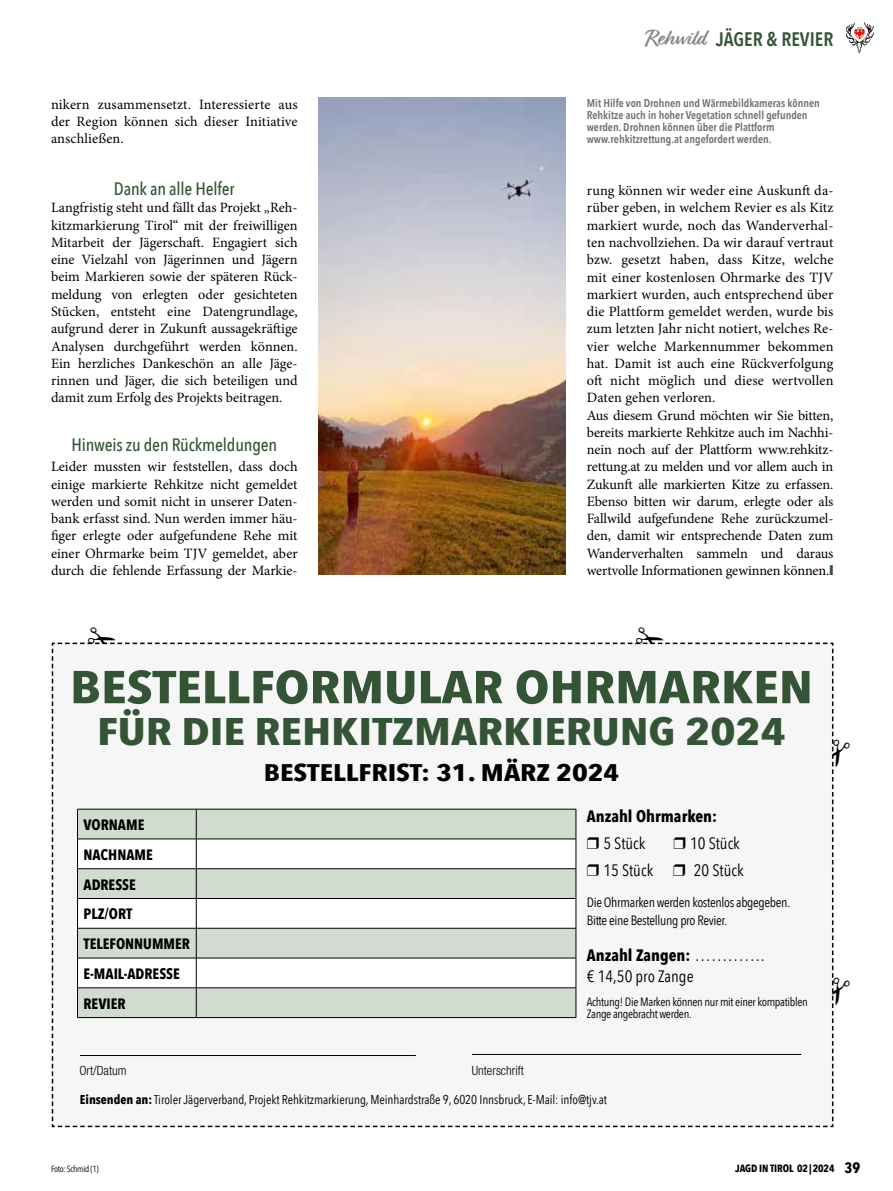
<style>
.page{position:relative;width:893px;height:1191px;background:#fff}
.page>*{position:absolute;margin:0;border:0;box-sizing:border-box;transform-origin:0 0}
.t1{font:700 45.6px "Avenir Next Condensed";color:#345535;scale:1.25 1}
.t2{font:700 38.4px "Avenir Next Condensed";color:#345535;scale:1.25 1}
.t3{font:700 24px "Avenir Next Condensed";color:#000;scale:1.25 1}
.t4{font:600 19.5px "Avenir Next Condensed";color:#345535}
.t5{font:500 18px "Avenir Next Condensed";letter-spacing:-.01em;color:#345535}
.t6{font:16.5px/27px "Avenir Next Condensed";color:#000;text-align:right}
.t7{font:700 16.5px/27px "Avenir Next Condensed";color:#000}
.t8{font:700 15px/29.7px "Avenir Next Condensed";color:#000}
.t9{font:14.25px/17.2px "Minion Pro";color:#000;text-align:justify}
.t10{font:13.5px/18px "Avenir Next Condensed";letter-spacing:-.025em;color:#000}
.t11{font:12.75px "Avenir Next Condensed";letter-spacing:-.005em;color:#000}
.t12{font:300 condensed 12.75px "Helvetica Neue LT Std";color:#000}
.t13{font:12px/12.8px "Avenir Next Condensed";letter-spacing:-.025em;color:#000}
.t14{font:600 11.25px/12px "Avenir Next Condensed";color:#6f6f6e}
.t15{font:700 10.5px "Avenir Next Condensed";letter-spacing:-.01em;color:#000}
.t16{font:9px "Avenir Next Condensed";letter-spacing:-.03em;color:#000}
.s1{font-family:"Relation";font-weight:700;font-size:22.5px;color:#878786}
.s2{color:#345535}
.s3{font-weight:400}
.s4{font-weight:700}
.s5{font-family:"Helvetica Neue LT Std";font-weight:300;font-stretch:condensed}
.s6{font-size:15px}
</style>
<div class="page">
<svg style="left:846px;top:23px;width:28px;height:30px"></svg>
<img style="left:319px;top:98px;width:247px;height:477px">
<svg style="left:52px;top:642px;width:782px;height:485px"></svg>
<p class="t9" style="left:51px;top:96px;width:248px">nikern zusammensetzt. Interessierte aus der Region können sich dieser Initiative anschließen.</p>
<p class="t5" style="left:114px;top:178px;width:122px">Dank an alle Helfer</p>
<p class="t9" style="left:51px;top:199px;width:248px">Langfristig steht und fällt das Projekt „Reh&shy;kitzmarkierung Tirol“ mit der freiwilligen Mitarbeit der Jägerschaft. Engagiert sich eine Vielzahl von Jägerinnen und Jägern beim Markieren sowie der späteren Rück&shy;meldung von erlegten oder gesichteten Stücken, entsteht eine Datengrundlage, aufgrund derer in Zukunft aussagekräftige Analysen durchgeführt werden können.<br>Ein herzliches Dankeschön an alle Jäge&shy;rinnen und Jäger, die sich beteiligen und damit zum Erfolg des Projekts beitragen.</p>
<p class="t5" style="left:71px;top:434px;width:207px">Hinweis zu den Rückmeldungen</p>
<p class="t9" style="left:51px;top:458px;width:248px">Leider mussten wir feststellen, dass doch einige markierte Rehkitze nicht gemeldet werden und somit nicht in unserer Daten&shy;bank erfasst sind. Nun werden immer häu&shy;figer erlegte oder aufgefundene Rehe mit einer Ohrmarke beim TJV gemeldet, aber durch die fehlende Erfassung der Markie-</p>
<h3 class="t4" style="left:645px;top:22px;width:189px"><span class="s1">Rehwild</span> JÄGER &amp; REVIER</h3>
<p class="t14" style="left:587px;top:97px;width:234px">Mit Hilfe von Drohnen und Wärmebildkameras können Rehkitze auch in hoher Vegetation schnell gefunden werden. Drohnen können über die Plattform www.rehkitzrettung.at angefordert werden.</p>
<p class="t9" style="left:587px;top:182px;width:248px;text-align:left">rung können wir weder eine Auskunft da&shy;rüber geben, in welchem Revier es als Kitz markiert wurde, noch das Wanderverhal&shy;ten nachvollziehen. Da wir darauf vertraut bzw. gesetzt haben, dass Kitze, welche mit einer kostenlosen Ohrmarke des TJV markiert wurden, auch entsprechend über die Plattform gemeldet werden, wurde bis zum letzten Jahr nicht notiert, welches Re&shy;vier welche Markennummer bekommen hat. Damit ist auch eine Rückverfolgung oft nicht möglich und diese wertvollen Daten gehen verloren.<br>Aus diesem Grund möchten wir Sie bitten, bereits markierte Rehkitze auch im Nachhi&shy;nein noch auf der Plattform www.rehkitz&shy;rettung.at zu melden und vor allem auch in Zukunft alle markierten Kitze zu erfassen.<br>Ebenso bitten wir darum, erlegte oder als Fallwild aufgefundene Rehe zurückzumel&shy;den, damit wir entsprechende Daten zum Wanderverhalten sammeln und daraus wertvolle Informationen gewinnen können.<span class="s2">❙</span></p>
<h1 class="t1" style="left:70px;top:659px;width:596px">BESTELLFORMULAR OHRMARKEN</h1>
<h2 class="t2" style="left:97px;top:708px;width:552px">FÜR DIE REHKITZMARKIERUNG 2024</h2>
<h3 class="t3" style="left:264px;top:758px;width:286px">BESTELLFRIST: 31. MÄRZ 2024</h3>
<p class="t8" style="left:84px;top:810px;width:108px">VORNAME<br>NACHNAME<br>ADRESSE<br>PLZ/ORT<br>TELEFONNUMMER<br>E-MAIL-ADRESSE<br>REVIER</p>
<p class="t7" style="left:587px;top:803px;width:132px">Anzahl Ohrmarken: ❒ <span class="s3">5 Stück</span></p>
<p class="t6" style="left:587px;top:829px;width:158px">❒ 10 Stück<br>❒ 15 Stück ❒ 20 Stück</p>
<p class="t10" style="left:587px;top:892px;width:205px">Die Ohrmarken werden kostenlos abgegeben.<br>Bitte eine Bestellung pro Revier.</p>
<p class="t6" style="left:587px;top:943px;width:179px;line-height:21px;text-align:left"><span class="s4">Anzahl Zangen:</span> <span class="s5">…………. </span>€ 14,50 pro Zange</p>
<p class="t13" style="left:587px;top:994px;width:223px">Achtung! Die Marken können nur mit einer kompatiblen<br>Zange angebracht werden.</p>
<p class="t12" style="left:79px;top:1063px;width:49px">Ort/Datum</p>
<p class="t12" style="left:472px;top:1063px;width:54px">Unterschrift</p>
<p class="t11" style="left:80px;top:1089px;width:529px"><span class="s4">Einsenden an:</span> Tiroler Jägerverband, Projekt Rehkitzmarkierung, Meinhardstraße 9, 6020 Innsbruck, E-Mail: info@tjv.at</p>
<p class="t16" style="left:51px;top:1161px;width:49px">Foto: Schmid (1)</p>
<p class="t15" style="left:735px;top:1161px;width:126px">JAGD IN TIROL 02|2024 <span class="s6">39</span></p>
</div>
